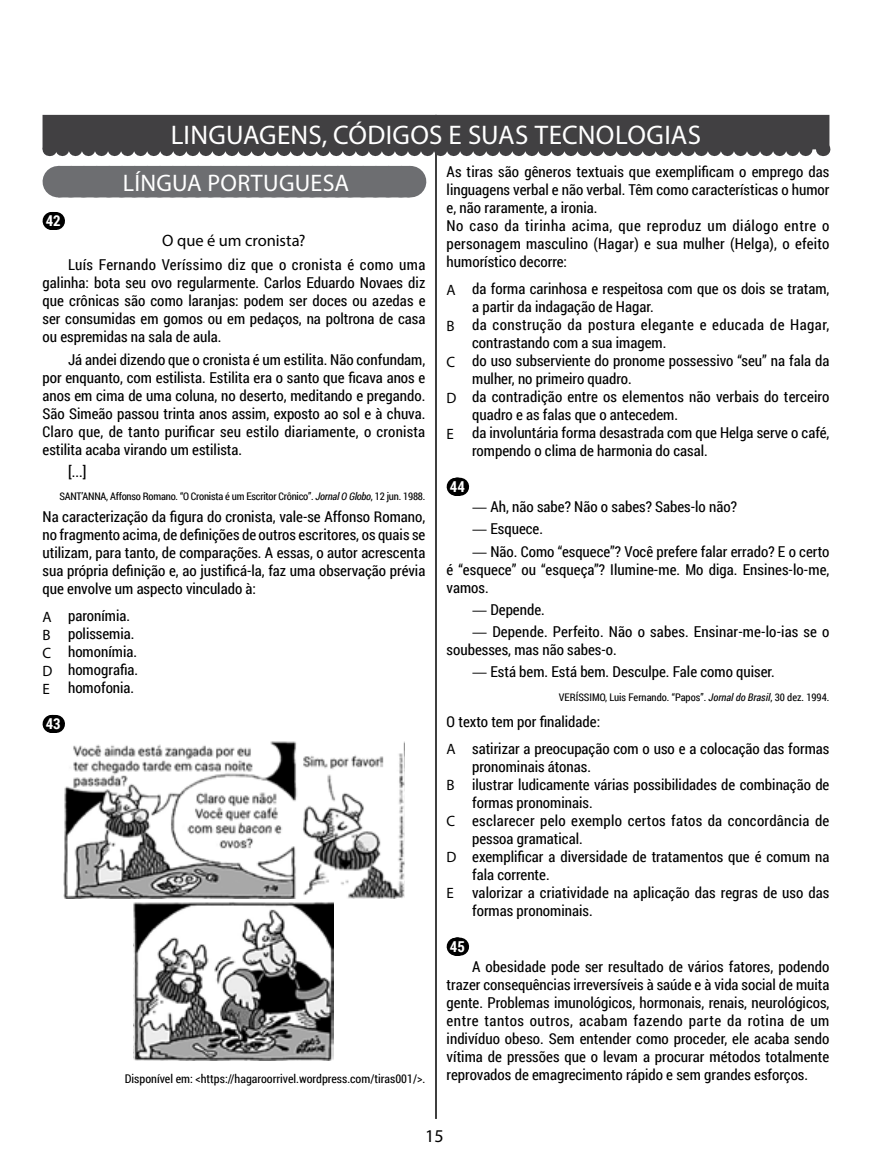
<style>
.page{position:relative;width:872px;height:1170px;background:#fff}
.page>*{position:absolute;margin:0;border:0;box-sizing:border-box;transform-origin:0 0}
.t1{font:27px "Myriad Pro";letter-spacing:.01em;color:#fff}
.t2{font:24px "Myriad Pro";letter-spacing:.01em;color:#fff}
.t3{font:18px "Myriad Pro";color:#000}
.t4{font:16.5px "Myriad Pro";letter-spacing:-.005em;color:#000}
.t5{font:15px/18px "Roboto Condensed";color:#000;text-align:justify}
.t6{font:15px "Roboto Condensed";letter-spacing:.02em;color:#000}
.t7{font:15px "Roboto Condensed";letter-spacing:.03em;color:#000}
.t8{font:700 15px "Roboto Condensed";color:#fff}
.t9{font:12px "Roboto Condensed";color:#000}
.t10{font:10.5px "Roboto Condensed";letter-spacing:-.02em;color:#000}
.t11{font:10.5px "Roboto Condensed";color:#000}
.s1{font-family:"Myriad Pro"}
.s2{font-style:italic}
</style>
<div class="page">
<hr style="left:435px;top:115px;width:2px;height:1003px;background:#000">
<div style="left:43px;top:115px;width:786px;height:34px;background:#414042"></div>
<svg style="left:62px;top:149px;width:754px;height:7px"></svg>
<div style="left:58px;top:166px;width:351px;height:31px;background:#6d6e71"></div>
<hr style="left:409px;top:166px;width:1px;height:31px;background:#6d6e71">
<svg style="left:52px;top:212px;width:4px;height:18px"></svg>
<svg style="left:52px;top:715px;width:4px;height:18px"></svg>
<img style="left:63px;top:741px;width:341px;height:157px">
<img style="left:134px;top:902px;width:200px;height:158px">
<svg style="left:455px;top:477px;width:5px;height:18px"></svg>
<svg style="left:455px;top:937px;width:5px;height:18px"></svg>
<h1 class="t1" style="left:171px;top:118px;width:532px">LINGUAGENS, CÓDIGOS E SUAS TECNOLOGIAS</h1>
<h2 class="t2" style="left:123px;top:168px;width:228px">LÍNGUA PORTUGUESA</h2>
<p class="t5" style="left:446px;top:162px;width:384px;text-align:left">As tiras são gêneros textuais que exemplificam o emprego das linguagens verbal e não verbal. Têm como características o humor e, não raramente, a ironia.<br>No caso da tirinha acima, que reproduz um diálogo entre o personagem masculino (Hagar) e sua mulher (Helga), o efeito humorístico decorre:</p>
<p class="t5" style="left:446px;top:279px;width:384px"><span class="s1">A</span> da forma carinhosa e respeitosa com que os dois se tratam,</p>
<p class="t5" style="left:472px;top:297px;width:183px">a partir da indagação de Hagar.</p>
<p class="t7" style="left:446px;top:314px;width:384px"><span class="s1">B</span> da construção da postura elegante e educada de Hagar,</p>
<p class="t5" style="left:472px;top:333px;width:196px">contrastando com a sua imagem.</p>
<p class="t5" style="left:446px;top:351px;width:384px"><span class="s1">C</span> do uso subserviente do pronome possessivo “seu” na fala da</p>
<p class="t5" style="left:472px;top:369px;width:161px">mulher, no primeiro quadro.</p>
<p class="t5" style="left:446px;top:387px;width:384px"><span class="s1">D</span> da contradição entre os elementos não verbais do terceiro</p>
<p class="t5" style="left:472px;top:405px;width:207px">quadro e as falas que o antecedem.</p>
<p class="t5" style="left:446px;top:423px;width:384px"><span class="s1">E</span> da involuntária forma desastrada com que Helga serve o café,</p>
<p class="t5" style="left:472px;top:441px;width:237px">rompendo o clima de harmonia do casal.</p>
<p class="t8" style="left:450px;top:476px;width:16px">44</p>
<p class="t5" style="left:472px;top:497px;width:266px"><span class="s1">—</span> Ah, não sabe? Não o sabes? Sabes-lo não?</p>
<p class="t5" style="left:472px;top:519px;width:72px"><span class="s1">—</span> Esquece.</p>
<p class="t5" style="left:446px;top:541px;width:384px;text-indent:26px"><span class="s1">—</span> Não. Como “esquece”? Você prefere falar errado? E o certo é “esquece” ou “esqueça”? Ilumine-me. Mo diga. Ensines-lo-me, vamos.</p>
<p class="t5" style="left:472px;top:600px;width:74px"><span class="s1">—</span> Depende.</p>
<p class="t5" style="left:446px;top:622px;width:384px;text-indent:26px"><span class="s1">—</span> Depende. Perfeito. Não o sabes. Ensinar-me-lo-ias se o soubesses, mas não sabes-o.</p>
<p class="t5" style="left:472px;top:662px;width:304px"><span class="s1">—</span> Está bem. Está bem. Desculpe. Fale como quiser.</p>
<p class="t11" style="left:559px;top:689px;width:272px">VERÍSSIMO, Luis Fernando. “Papos”. <span class="s2">Jornal do Brasil</span>, 30 dez. 1994.</p>
<p class="t5" style="left:446px;top:708px;width:384px;line-height:26.5px">O texto tem por finalidade:<br><span class="s1">A</span> satirizar a preocupação com o uso e a colocação das formas</p>
<p class="t5" style="left:472px;top:756px;width:120px">pronominais átonas.</p>
<p class="t5" style="left:446px;top:774px;width:384px"><span class="s1">B</span> ilustrar ludicamente várias possibilidades de combinação de</p>
<p class="t5" style="left:472px;top:792px;width:122px">formas pronominais.</p>
<p class="t6" style="left:446px;top:809px;width:384px"><span class="s1">C</span> esclarecer pelo exemplo certos fatos da concordância de</p>
<p class="t5" style="left:472px;top:828px;width:112px">pessoa gramatical.</p>
<p class="t5" style="left:446px;top:846px;width:384px"><span class="s1">D</span> exemplificar a diversidade de tratamentos que é comum na</p>
<p class="t5" style="left:472px;top:864px;width:79px">fala corrente.</p>
<p class="t5" style="left:446px;top:882px;width:384px"><span class="s1">E</span> valorizar a criatividade na aplicação das regras de uso das</p>
<p class="t5" style="left:472px;top:900px;width:122px">formas pronominais.</p>
<p class="t8" style="left:450px;top:935px;width:16px">45</p>
<p class="t5" style="left:446px;top:956px;width:384px;text-indent:26px">A obesidade pode ser resultado de vários fatores, podendo trazer consequências irreversíveis à saúde e à vida social de muita gente. Problemas imunológicos, hormonais, renais, neurológicos, entre tantos outros, acabam fazendo parte da rotina de um indivíduo obeso. Sem entender como proceder, ele acaba sendo vítima de pressões que o levam a procurar métodos totalmente reprovados de emagrecimento rápido e sem grandes esforços.</p>
<p class="t8" style="left:46px;top:210px;width:16px">42</p>
<p class="t4" style="left:162px;top:230px;width:145px">O que é um cronista?</p>
<p class="t5" style="left:43px;top:255px;width:384px;text-indent:26px">Luís Fernando Veríssimo diz que o cronista é como uma galinha: bota seu ovo regularmente. Carlos Eduardo Novaes diz que crônicas são como laranjas: podem ser doces ou azedas e ser consumidas em gomos ou em pedaços, na poltrona de casa ou espremidas na sala de aula.</p>
<p class="t5" style="left:43px;top:350px;width:384px;text-indent:26px">Já andei dizendo que o cronista é um estilita. Não confundam, por enquanto, com estilista. Estilita era o santo que ficava anos e anos em cima de uma coluna, no deserto, meditando e pregando.<br>São Simeão passou trinta anos assim, exposto ao sol e à chuva.<br>Claro que, de tanto purificar seu estilo diariamente, o cronista estilita acaba virando um estilista.</p>
<p class="t5" style="left:68px;top:462px;width:20px">[...]</p>
<p class="t10" style="left:59px;top:489px;width:367px">SANT’ANNA, Affonso Romano. “O Cronista é um Escritor Crônico”. <span class="s2">Jornal O Globo</span>, 12 jun. 1988.</p>
<p class="t5" style="left:43px;top:507px;width:384px">Na caracterização da figura do cronista, vale-se Affonso Romano, no fragmento acima, de definições de outros escritores, os quais se utilizam, para tanto, de comparações. A essas, o autor acrescenta sua própria definição e, ao justificá-la, faz uma observação prévia que envolve um aspecto vinculado à:</p>
<p class="t5" style="left:43px;top:606px;width:97px;text-align:left"><span class="s1">A</span> paronímia.<br><span class="s1">B</span> polissemia.<br><span class="s1">C</span> homonímia.<br><span class="s1">D</span> homografia.<br><span class="s1">E</span> homofonia.</p>
<p class="t8" style="left:46px;top:713px;width:16px">43</p>
<p class="t9" style="left:125px;top:1070px;width:302px">Disponível em: &lt;https://hagaroorrivel.wordpress.com/tiras001/&gt;.</p>
<p class="t3" style="left:425px;top:1124px;width:20px">15</p>
</div>
